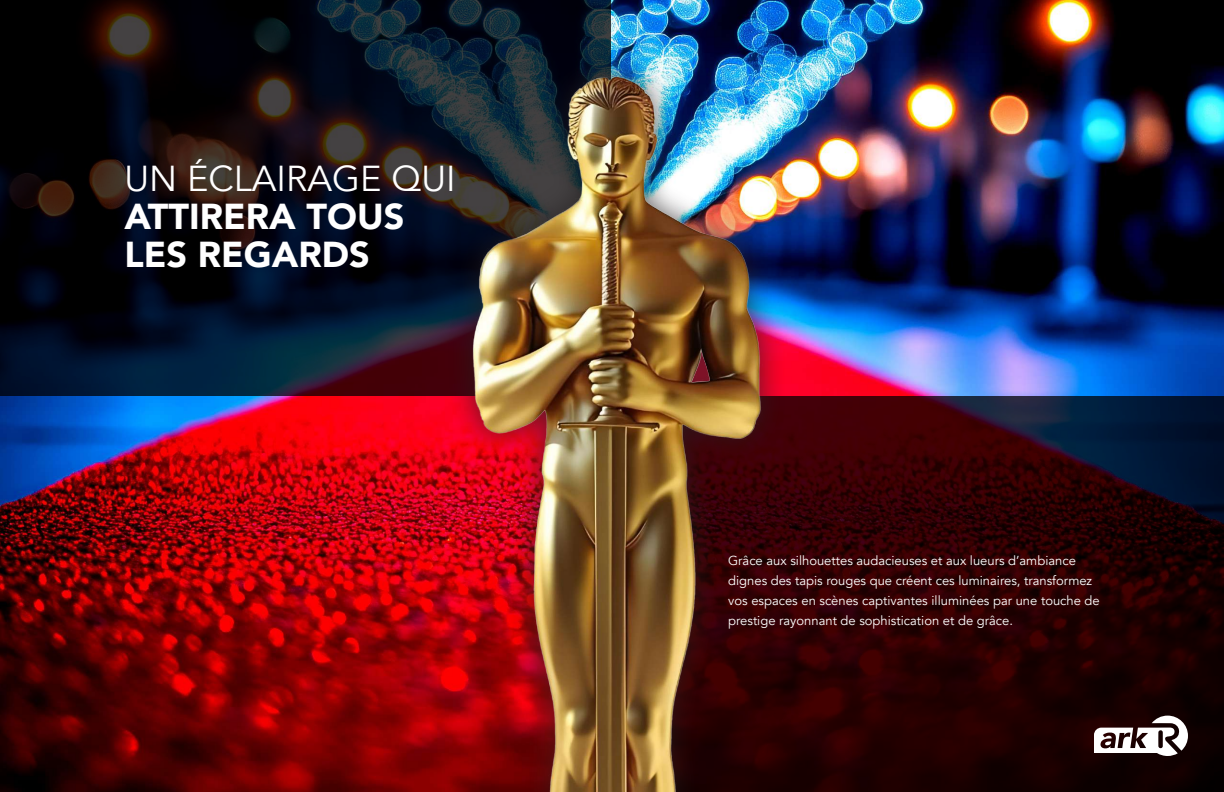
<style>
.page{position:relative;width:1224px;height:792px;background:#fff}
.page>*{position:absolute;margin:0;border:0;box-sizing:border-box;transform-origin:0 0}
.t1{font:900 36px/38px "Avenir";color:#fff}
.t2{font:36px "Avenir";color:#fff}
.t3{font:13px/20px "Avenir";color:#fff}
</style>
<div class="page">
<img style="left:0;top:0;width:1224px;height:792px">
<svg style="left:0;top:0;width:611px;height:396px;background:#090c15"></svg>
<svg style="left:873px;top:396px;width:351px;height:396px;background:#200308"></svg>
<img style="left:333px;top:18px;width:540px;height:774px">
<svg style="left:1094px;top:716px;width:94px;height:40px"></svg>
<h1 class="t2" style="left:124px;top:157px;width:333px">UN ÉCLAIRAGE QUI</h1>
<h1 class="t1" style="left:124px;top:196px;width:281px">ATTIRERA TOUS<br>LES REGARDS</h1>
<p class="t3" style="left:728px;top:550px;width:373px">Grâce aux silhouettes audacieuses et aux lueurs d’ambiance dignes des tapis rouges que créent ces luminaires, transformez vos espaces en scènes captivantes illuminées par une touche de prestige rayonnant de sophistication et de grâce.</p>
</div>
